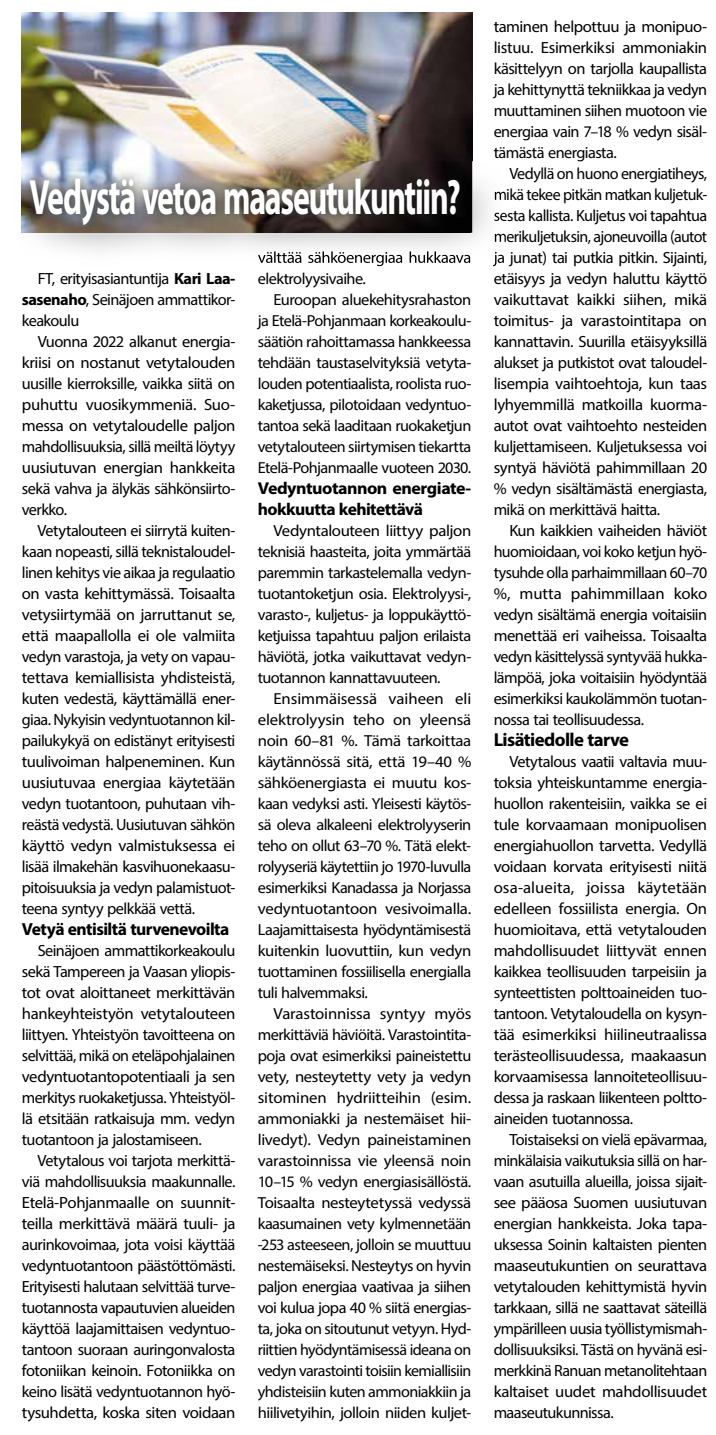
<style>
.page{position:relative;width:716px;height:1435px;background:#fff}
.page>*{position:absolute;margin:0;border:0;box-sizing:border-box;transform-origin:0 0}
.t1{font:700 69.65px "Myriad Arabic";letter-spacing:-.03em;color:#fff;scale:.64 1}
.t2{font:700 26.25px "Myriad Arabic";letter-spacing:-.025em;color:#000}
.t3{font:700 24.5px "Myriad Arabic";letter-spacing:-.025em;color:#000}
.t4{font:700 24.15px/21px "Myriad Arabic";letter-spacing:-.02em;color:#000;scale:1.04 1}
.t5{font:22.75px/21px "Myriad Arabic";letter-spacing:-.025em;color:#000;text-align:justify}
.t6{font:22.4px/21px "Myriad Arabic";letter-spacing:-.025em;color:#000;text-align:justify;scale:1.05 1}
.t7{font:22.4px "Myriad Arabic";letter-spacing:-.025em;color:#000}
.s1{font-weight:700}
</style>
<div class="page">
<img style="left:22px;top:13px;width:450px;height:148px">
<img style="left:22px;top:161px;width:472px;height:106px">
<img style="left:258px;top:251px;width:213px;height:15px">
<img style="left:494px;top:191px;width:10px;height:9px">
<img style="left:494px;top:212px;width:10px;height:9px">
<img style="left:494px;top:233px;width:10px;height:9px">
<img style="left:492px;top:251px;width:12px;height:15px">
<img style="left:21px;top:167px;width:449px;height:68px">
<img style="left:22px;top:167px;width:448px;height:66px">
<h1 class="t1" style="left:29px;top:149px;width:675px">Vedystä vetoa maaseutukuntiin?</h1>
<p class="t5" style="left:22px;top:268px;width:215px;text-indent:16px">FT, erityisasiantuntija <span class="s1">Kari Laa&shy;sasenaho</span>, Seinäjoen ammattikor&shy;keakoulu</p>
<p class="t5" style="left:22px;top:331px;width:215px;text-indent:16px">Vuonna 2022 alkanut energia&shy;kriisi on nostanut vetytalouden uusille kierroksille, vaikka siitä on puhuttu vuosikymmeniä. Suo&shy;messa on vetytaloudelle paljon mahdollisuuksia, sillä meiltä löytyy uusiutuvan energian hankkeita sekä vahva ja älykäs sähkönsiirto&shy;verkko.</p>
<p class="t5" style="left:22px;top:520px;width:215px;text-indent:16px">Vetytalouteen ei siirrytä kuiten&shy;kaan nopeasti, sillä teknistaloudel&shy;linen kehitys vie aikaa ja regulaatio on vasta kehittymässä. Toisaalta vetysiirtymää on jarruttanut se, että maapallolla ei ole valmiita vedyn varastoja, ja vety on vapau&shy;tettava kemiallisista yhdisteistä, kuten vedestä, käyttämällä ener&shy;giaa. Nykyisin vedyntuotannon kil&shy;pailukykyä on edistänyt erityisesti tuulivoiman halpeneminen. Kun uusiutuvaa energiaa käytetään vedyn tuotantoon, puhutaan vih&shy;reästä vedystä. Uusiutuvan sähkön käyttö vedyn valmistuksessa ei lisää ilmakehän kasvihuonekaasu&shy;pitoisuuksia ja vedyn palamistuot&shy;teena syntyy pelkkää vettä.</p>
<p class="t3" style="left:22px;top:912px;width:209px">Vetyä entisiltä turvenevoilta</p>
<p class="t5" style="left:22px;top:940px;width:215px;text-indent:16px">Seinäjoen ammattikorkeakoulu sekä Tampereen ja Vaasan yliopis&shy;tot ovat aloittaneet merkittävän hankeyhteistyön vetytalouteen liittyen. Yhteistyön tavoitteena on selvittää, mikä on eteläpohjalainen vedyntuotantopotentiaali ja sen merkitys ruokaketjussa. Yhteistyöl&shy;lä etsitään ratkaisuja mm. vedyn tuotantoon ja jalostamiseen.</p>
<p class="t5" style="left:22px;top:1150px;width:215px;text-indent:16px">Vetytalous voi tarjota merkittä&shy;viä mahdollisuuksia maakunnalle.<br>Etelä-Pohjanmaalle on suunnit&shy;teilla merkittävä määrä tuuli- ja aurinkovoimaa, jota voisi käyttää vedyntuotantoon päästöttömästi.<br>Erityisesti halutaan selvittää turve&shy;tuotannosta vapautuvien alueiden käyttöä laajamittaisen vedyntuo&shy;tantoon suoraan auringonvalosta fotoniikan keinoin. Fotoniikka on keino lisätä vedyntuotannon hyö&shy;tysuhdetta, koska siten voidaan</p>
<p class="t7" style="left:258px;top:263px;width:109px">elektrolyysivaihe.</p>
<p class="t7" style="left:273px;top:284px;width:199px">Euroopan aluekehitysrahaston</p>
<p class="t7" style="left:258px;top:305px;width:215px">ja Etelä-Pohjanmaan korkeakoulu-</p>
<p class="t7" style="left:258px;top:326px;width:215px">säätiön rahoittamassa hankkeessa</p>
<p class="t7" style="left:258px;top:347px;width:215px">tehdään taustaselvityksiä vetyta-</p>
<p class="t7" style="left:258px;top:368px;width:215px">louden potentiaalista, roolista ruo-</p>
<p class="t7" style="left:258px;top:389px;width:215px">kaketjussa, pilotoidaan vedyntuo-</p>
<p class="t7" style="left:258px;top:410px;width:215px">tantoa sekä laaditaan ruokaketjun</p>
<p class="t7" style="left:258px;top:431px;width:215px">vetytalouteen siirtymisen tiekartta</p>
<p class="t7" style="left:258px;top:452px;width:215px">Etelä-Pohjanmaalle vuoteen 2030.</p>
<p class="t4" style="left:258px;top:475px;width:207px">Vedyntuotannon energiate&shy;hokkuutta kehitettävä</p>
<p class="t6" style="left:258px;top:520px;width:205px;text-indent:16px">Vedyntalouteen liittyy paljon teknisiä haasteita, joita ymmärtää paremmin tarkastelemalla vedyn&shy;tuotantoketjun osia. Elektrolyysi-, varasto-, kuljetus- ja loppukäyttö&shy;ketjuissa tapahtuu paljon erilaista häviötä, jotka vaikuttavat vedyn&shy;tuotannon kannattavuuteen.</p>
<p class="t6" style="left:258px;top:688px;width:205px;text-indent:16px">Ensimmäisessä vaiheen eli elektrolyysin teho on yleensä noin 60–81 %. Tämä tarkoittaa käytännössä sitä, että 19–40 % sähköenergiasta ei muutu kos&shy;kaan vedyksi asti. Yleisesti käytös&shy;sä oleva alkaleeni elektrolyyserin teho on ollut 63–70 %. Tätä elekt&shy;rolyyseriä käytettiin jo 1970-luvulla esimerkiksi Kanadassa ja Norjassa vedyntuotantoon vesivoimalla.<br>Laajamittaisesta hyödyntämisestä kuitenkin luovuttiin, kun vedyn tuottaminen fossiilisella energialla tuli halvemmaksi.</p>
<p class="t6" style="left:258px;top:1003px;width:205px;text-indent:16px">Varastoinnissa syntyy myös merkittäviä häviöitä. Varastointita&shy;poja ovat esimerkiksi paineistettu vety, nesteytetty vety ja vedyn sitominen hydriitteihin (esim. ammoniakki ja nestemäiset hii&shy;livedyt). Vedyn paineistaminen varastoinnissa vie yleensä noin 10–15 % vedyn energiasisällöstä.<br>Toisaalta nesteytetyssä vedyssä kaasumainen vety kylmennetään -253 asteeseen, jolloin se muuttuu nestemäiseksi. Nesteytys on hyvin paljon energiaa vaativaa ja siihen voi kulua jopa 40 % siitä energias&shy;ta, joka on sitoutunut vetyyn. Hyd&shy;riittien hyödyntämisessä ideana on vedyn varastointi toisiin kemiallisiin yhdisteisiin kuten ammoniakkiin ja hiilivetyihin, jolloin niiden kuljet-</p>
<p class="t5" style="left:493px;top:16px;width:215px">taminen helpottuu ja monipuo&shy;listuu. Esimerkiksi ammoniakin käsittelyyn on tarjolla kaupallista ja kehittynyttä tekniikkaa ja vedyn muuttaminen siihen muotoon vie energiaa vain 7–18 % vedyn sisäl&shy;tämästä energiasta.</p>
<p class="t5" style="left:493px;top:163px;width:215px;text-indent:16px">Vedyllä on huono energiatiheys, mikä tekee pitkän matkan kuljetuk&shy;sesta kallista. Kuljetus voi tapahtua merikuljetuksin, ajoneuvoilla (autot ja junat) tai putkia pitkin. Sijainti, etäisyys ja vedyn haluttu käyttö vaikuttavat kaikki siihen, mikä toimitus- ja varastointitapa on kannattavin. Suurilla etäisyyksillä alukset ja putkistot ovat taloudel&shy;lisempia vaihtoehtoja, kun taas lyhyemmillä matkoilla kuorma&shy;autot ovat vaihtoehto nesteiden kuljettamiseen. Kuljetuksessa voi syntyä häviötä pahimmillaan 20 % vedyn sisältämästä energiasta, mikä on merkittävä haitta.</p>
<p class="t5" style="left:493px;top:520px;width:215px;text-indent:16px">Kun kaikkien vaiheiden häviöt huomioidaan, voi koko ketjun hyö&shy;tysuhde olla parhaimmillaan 60–70 %, mutta pahimmillaan koko vedyn sisältämä energia voitaisiin menettää eri vaiheissa. Toisaalta vedyn käsittelyssä syntyvää hukka&shy;lämpöä, joka voitaisiin hyödyntää esimerkiksi kaukolämmön tuotan&shy;nossa tai teollisuudessa.</p>
<p class="t2" style="left:493px;top:721px;width:137px">Lisätiedolle tarve</p>
<p class="t5" style="left:493px;top:751px;width:215px;text-indent:16px">Vetytalous vaatii valtavia muu&shy;toksia yhteiskuntamme energia&shy;huollon rakenteisiin, vaikka se ei tule korvaamaan monipuolisen energiahuollon tarvetta. Vedyllä voidaan korvata erityisesti niitä osa-alueita, joissa käytetään edelleen fossiilista energia. On huomioitava, että vetytalouden mahdollisuudet liittyvät ennen kaikkea teollisuuden tarpeisiin ja synteettisten polttoaineiden tuo&shy;tantoon. Vetytaloudella on kysyn&shy;tää esimerkiksi hiilineutraalissa terästeollisuudessa, maakaasun korvaamisessa lannoiteteollisuu&shy;dessa ja raskaan liikenteen poltto&shy;aineiden tuotannossa.</p>
<p class="t5" style="left:493px;top:1129px;width:215px;text-indent:16px">Toistaiseksi on vielä epävarmaa, minkälaisia vaikutuksia sillä on har&shy;vaan asutuilla alueilla, joissa sijait&shy;see pääosa Suomen uusiutuvan energian hankkeista. Joka tapa&shy;uksessa Soinin kaltaisten pienten maaseutukuntien on seurattava vetytalouden kehittymistä hyvin tarkkaan, sillä ne saattavat säteillä ympärilleen uusia työllistymismah&shy;dollisuuksiksi. Tästä on hyvänä esi&shy;merkkinä Ranuan metanolitehtaan kaltaiset uudet mahdollisuudet maaseutukunnissa.</p>
</div>
